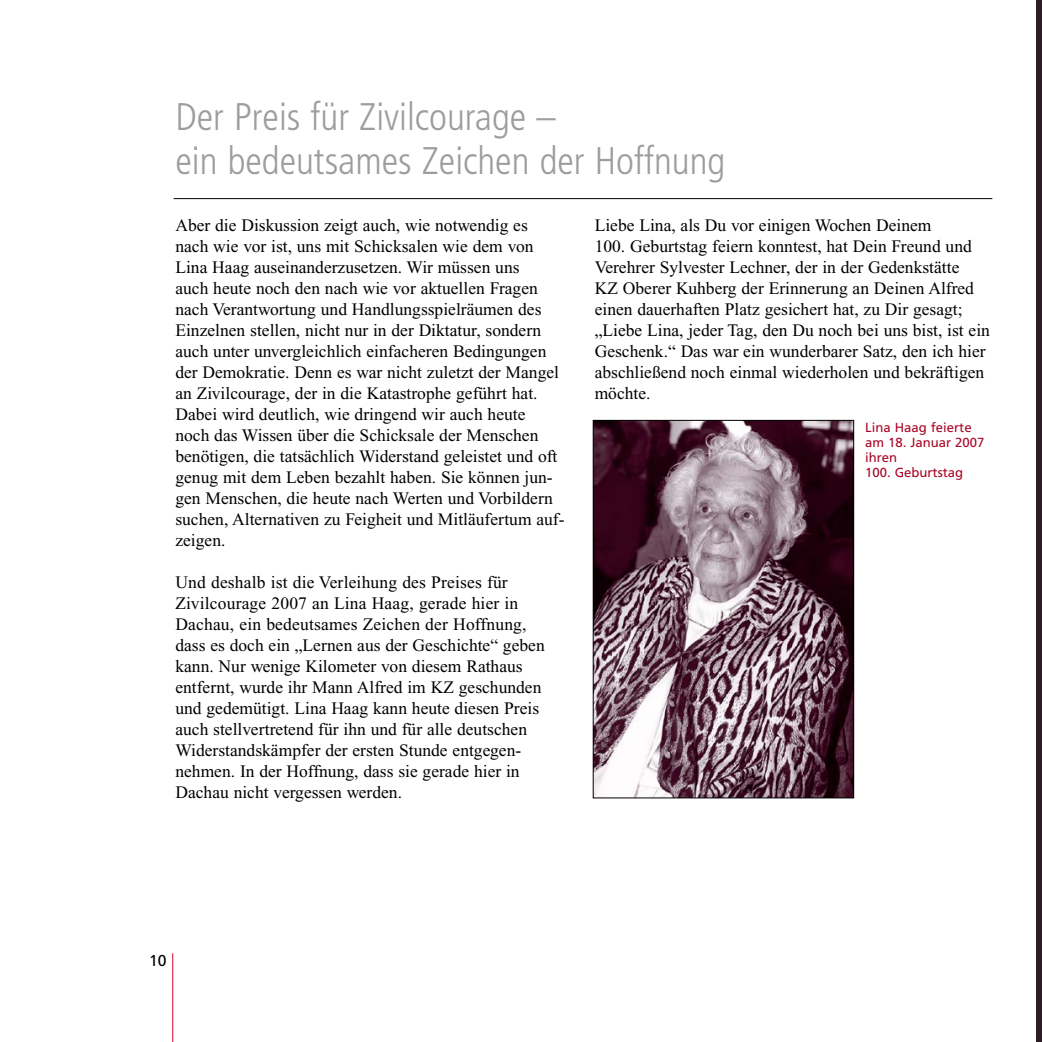
<style>
.page{position:relative;width:1042px;height:1042px;background:#fff}
.page>*{position:absolute;margin:0;border:0;box-sizing:border-box;transform-origin:0 0}
.t1{font:300 condensed 38.5px/43.8px "Frutiger";color:#9c9d9f}
.t2{font:17.5px/21px "Times New Roman";color:#000}
.t3{font:15.75px "Frutiger";color:#000}
.t4{font:13.12px/14.9px "Frutiger";color:#aa0626}
</style>
<div class="page">
<hr style="left:172px;top:953px;width:1px;height:89px;background:#e20030">
<hr style="left:174px;top:198px;width:818px;height:1px;background:#000">
<img style="left:595px;top:422px;width:257px;height:374px">
<div style="left:593px;top:420px;width:261px;height:378px;border:1px solid #000"></div>
<div style="left:1036px;top:0;width:6px;height:1042px;background:#2b1c26"></div>
<h1 class="t1" style="left:175px;top:95px;width:551px">Der Preis für Zivilcourage –<br>ein bedeutsames Zeichen der Hoffnung</h1>
<p class="t2" style="left:175px;top:215px;width:391px">Aber die Diskussion zeigt auch, wie notwendig es nach wie vor ist, uns mit Schicksalen wie dem von Lina Haag auseinanderzusetzen. Wir müssen uns<br>auch heute noch den nach wie vor aktuellen Fragen nach Verantwortung und Handlungsspielräumen des Einzelnen stellen, nicht nur in der Diktatur, sondern auch unter unvergleichlich einfacheren Bedingungen der Demokratie. Denn es war nicht zuletzt der Mangel an Zivilcourage, der in die Katastrophe geführt hat.<br>Dabei wird deutlich, wie dringend wir auch heute<br>noch das Wissen über die Schicksale der Menschen benötigen, die tatsächlich Widerstand geleistet und oft genug mit dem Leben bezahlt haben. Sie können jun&shy;gen Menschen, die heute nach Werten und Vorbildern suchen, Alternativen zu Feigheit und Mitläufertum auf&shy;zeigen.</p>
<p class="t2" style="left:175px;top:572px;width:371px">Und deshalb ist die Verleihung des Preises für Zivilcourage 2007 an Lina Haag, gerade hier in Dachau, ein bedeutsames Zeichen der Hoffnung, dass es doch ein „Lernen aus der Geschichte“ geben kann. Nur wenige Kilometer von diesem Rathaus entfernt, wurde ihr Mann Alfred im KZ geschunden und gedemütigt. Lina Haag kann heute diesen Preis auch stellvertretend für ihn und für alle deutschen Widerstandskämpfer der ersten Stunde entgegen&shy;nehmen. In der Hoffnung, dass sie gerade hier in Dachau nicht vergessen werden.</p>
<p class="t2" style="left:595px;top:215px;width:397px">Liebe Lina, als Du vor einigen Wochen Deinem<br>100. Geburtstag feiern konntest, hat Dein Freund und Verehrer Sylvester Lechner, der in der Gedenkstätte<br>KZ Oberer Kuhberg der Erinnerung an Deinen Alfred einen dauerhaften Platz gesichert hat, zu Dir gesagt; „Liebe Lina, jeder Tag, den Du noch bei uns bist, ist ein Geschenk.“ Das war ein wunderbarer Satz, den ich hier abschließend noch einmal wiederholen und bekräftigen möchte.</p>
<p class="t4" style="left:865px;top:420px;width:121px">Lina Haag feierte am 18. Januar 2007 ihren<br>100. Geburtstag</p>
<p class="t3" style="left:149px;top:951px;width:19px">10</p>
</div>
